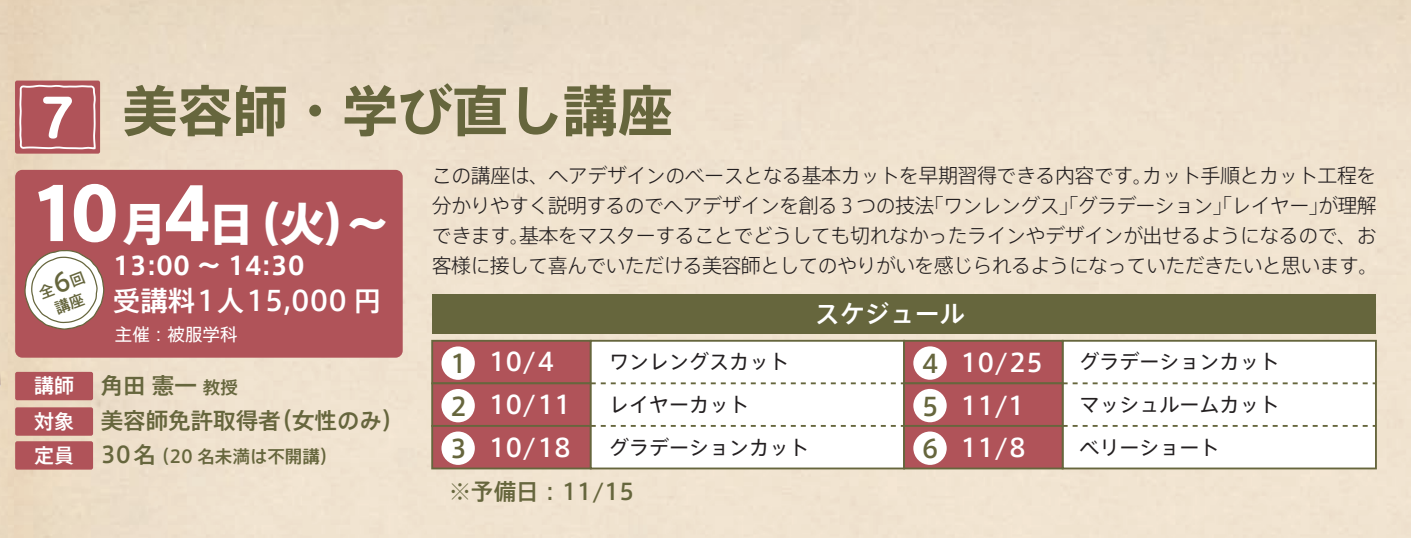
<style>
.page{position:relative;width:1411px;height:538px;background:#fff}
.page>*{position:absolute;margin:0;border:0;box-sizing:border-box;transform-origin:0 0}
.t1{font:700 55px "Axis Std";color:#66663d}
.t2{font:800 45px "Axis Std";color:#fff}
.t3{font:500 27.5px "Axis Std";color:#fff}
.t4{font:500 25px/43px "Axis Std";color:#fff}
.t5{font:700 25px "Axis Std";color:#fff}
.t6{font:500 25px/42.5px "Axis Std";color:#66663d;text-align:justify}
.t7{font:500 22.5px/35.5px "Axis Std";color:#66663d}
.t8{font:300 20px/30px "Axis Std";letter-spacing:-.035em;color:#231f20;text-align:justify}
.t9{font:20px/42.5px "Axis Std";color:#231f20}
.t10{font:500 17.5px "Axis Std";color:#66663d}
.t11{font:17.5px "Axis Std";color:#fff}
.t12{font:500 15px/20px "Axis Std";color:#66663d;text-align:center}
.s1{font-size:72.5px}
.s2{font-size:25px}
.s3{font-size:20px;color:#fff}
.s4{font-size:17.5px}
.s5{font-size:22.5px}
.s6{color:#66663d}
</style>
<div class="page">
<img style="left:14px;top:0;width:1397px;height:537px">
<div style="left:15px;top:371px;width:78px;height:29px;background:#b05359;border-radius:2px"></div>
<div style="left:15px;top:407px;width:78px;height:28px;background:#b05359;border-radius:2px"></div>
<div style="left:15px;top:441px;width:78px;height:28px;background:#b05359;border-radius:2px"></div>
<div style="left:15px;top:80px;width:85px;height:73px;background:#b05359;border-radius:2px"></div>
<svg style="left:19px;top:84px;width:77px;height:66px"></svg>
<div style="left:15px;top:170px;width:388px;height:187px;background:#b05359;border-radius:7px"></div>
<svg style="left:24px;top:250px;width:81px;height:80px"></svg>
<div style="left:431px;top:339px;width:161px;height:45px;background:#b05359;border:2px solid #66663d"></div>
<div style="left:431px;top:382px;width:161px;height:44px;background:#b05359;border:2px solid #66663d"></div>
<div style="left:431px;top:425px;width:161px;height:44px;background:#b05359;border:2px solid #66663d"></div>
<div style="left:590px;top:339px;width:315px;height:130px;background:#fff;border:2px solid #66663d"></div>
<svg style="left:591px;top:382px;width:312px;height:2px"></svg>
<svg style="left:591px;top:425px;width:312px;height:1px"></svg>
<div style="left:432px;top:294px;width:944px;height:39px;background:#66663d"></div>
<div style="left:441px;top:346px;width:34px;height:33px;background:#fff;border-radius:50%"></div>
<div style="left:441px;top:389px;width:34px;height:33px;background:#fff;border-radius:50%"></div>
<div style="left:441px;top:431px;width:34px;height:33px;background:#fff;border-radius:50%"></div>
<div style="left:1061px;top:339px;width:316px;height:130px;background:#fff;border:2px solid #66663d"></div>
<svg style="left:1063px;top:382px;width:313px;height:2px"></svg>
<svg style="left:1063px;top:425px;width:313px;height:1px"></svg>
<div style="left:903px;top:339px;width:160px;height:45px;background:#b05359;border:2px solid #66663d"></div>
<div style="left:903px;top:382px;width:160px;height:44px;background:#b05359;border:2px solid #66663d"></div>
<div style="left:913px;top:346px;width:33px;height:33px;background:#fff;border-radius:50%"></div>
<div style="left:913px;top:388px;width:33px;height:34px;background:#fff;border-radius:50%"></div>
<div style="left:903px;top:425px;width:160px;height:44px;background:#b05359;border:2px solid #66663d"></div>
<div style="left:913px;top:431px;width:33px;height:33px;background:#fff;border-radius:50%"></div>
<div style="left:0;top:200px;width:8px;height:337px;background:#ead8be"></div>
<img style="left:0;top:0;width:1px;height:391px">
<p class="t1" style="left:41px;top:69px;width:633px"><sub>7</sub> 美容師・学び直し講座</p>
<p class="t8" style="left:432px;top:159px;width:948px">この講座は、ヘアデザインのベースとなる基本カットを早期習得できる内容です。カット手順とカット工程を分かりやすく説明するのでヘアデザインを創る３つの技法「ワンレングス」「グラデーション」「レイヤー」が理解できます。基本をマスターすることでどうしても切れなかったラインやデザインが出せるようになるので、お客様に接して喜んでいただける美容師としてのやりがいを感じられるようになっていただきたいと思います。</p>
<p class="t2" style="left:29px;top:189px;width:362px"><span class="s1">10</span>月<span class="s1">4</span>日（火）～</p>
<p class="t5" style="left:113px;top:247px;width:194px">13:00 ～ 14:30</p>
<p class="t12" style="left:36px;top:283px;width:49px;rotate:-21deg">全<span class="s2">6</span>回講座</p>
<p class="t3" style="left:113px;top:279px;width:270px">受講料1人 15,000 円</p>
<p class="t4" style="left:815px;top:290px;width:151px">スケジュール</p>
<p class="t11" style="left:115px;top:321px;width:124px">主催：被服学科</p>
<p class="t7" style="left:34px;top:365px;width:372px"><span class="s3">講師</span> 角田 憲一 <span class="s4">教授<br></span><span class="s3">対象</span> 美容師免許取得者（女性のみ）</p>
<p class="t10" style="left:34px;top:443px;width:305px"><span class="s3">定員</span> <span class="s5">30名</span> （20 名未満は不開講）</p>
<p class="t4" style="left:489px;top:337px;width:84px">10/4<br>10/11<br>10/18</p>
<p class="t4" style="left:922px;top:341px;width:106px;line-height:41.8px"><span class="s6">4<br>5<br>6</span> 11/8</p>
<p class="t9" style="left:1079px;top:339px;width:201px;text-align:justify">グラデーションカットマッシュルームカットベリーショート</p>
<p class="t9" style="left:609px;top:339px;width:201px">ワンレングスカットレイヤーカット<br>グラデーションカット</p>
<p class="t6" style="left:450px;top:340px;width:18px">1<br>2<br>3</p>
<p class="t4" style="left:960px;top:339px;width:84px">10/25<br>11/1</p>
<p class="t7" style="left:449px;top:472px;width:187px">※予備日： 11/15</p>
</div>
